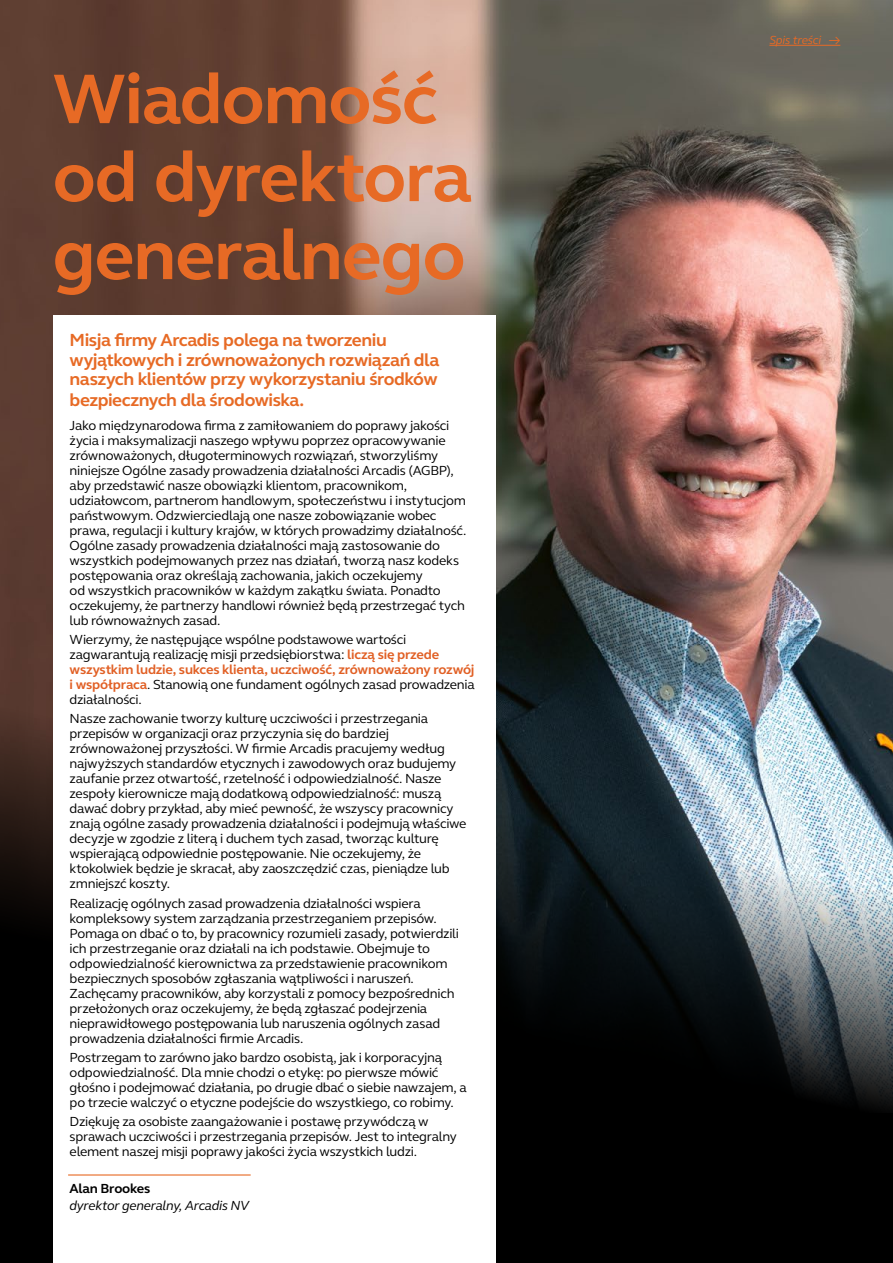
<style>
.page{position:relative;width:893px;height:1263px;background:#000}
.page>*{position:absolute;margin:0;border:0;box-sizing:border-box;transform-origin:0 0}
.t1{font:700 72px/78px "FS Elliot Pro";letter-spacing:-.02em;color:#e76a25}
.t2{font:700 18px/20px "FS Elliot Pro";letter-spacing:-.025em;color:#e76a25}
.t3{font:13.5px/15px "FS Elliot Pro";letter-spacing:-.02em;color:#000}
.t4{font:italic 13.5px "FS Elliot Pro";letter-spacing:-.02em;color:#000}
.t5{font:700 13.5px "FS Elliot Pro";letter-spacing:-.015em;color:#000}
.t6{font:italic 12px "FS Elliot Pro";letter-spacing:-.02em;color:#e76a25}
.s1{font-weight:700;color:#e16025}
</style>
<div class="page">
<img style="left:0;top:0;width:893px;height:1112px">
<div style="left:53px;top:316px;width:442px;height:947px;background:#fff"></div>
<hr style="left:68px;top:1174px;width:183px;height:1px;background:#e76a25">
<hr style="left:769px;top:45px;width:71px;height:1px;background:#e76a25">
<h1 class="t1" style="left:53px;top:59px;width:421px">Wiadomość od dyrektora generalnego</h1>
<h2 class="t2" style="left:70px;top:330px;width:371px">Misja firmy Arcadis polega na tworzeniu wyjątkowych i zrównoważonych rozwiązań dla naszych klientów przy wykorzystaniu środków bezpiecznych dla środowiska.</h2>
<p class="t3" style="left:70px;top:417px;width:398px">Jako międzynarodowa firma z zamiłowaniem do poprawy jakości życia i maksymalizacji naszego wpływu poprzez opracowywanie zrównoważonych, długoterminowych rozwiązań, stworzyliśmy niniejsze Ogólne zasady prowadzenia działalności Arcadis (AGBP), aby przedstawić nasze obowiązki klientom, pracownikom, udziałowcom, partnerom handlowym, społeczeństwu i instytucjom państwowym. Odzwierciedlają one nasze zobowiązanie wobec prawa, regulacji i kultury krajów, w których prowadzimy działalność.<br>Ogólne zasady prowadzenia działalności mają zastosowanie do wszystkich podejmowanych przez nas działań, tworzą nasz kodeks postępowania oraz określają zachowania, jakich oczekujemy<br>od wszystkich pracowników w każdym zakątku świata. Ponadto oczekujemy, że partnerzy handlowi również będą przestrzegać tych lub równoważnych zasad.</p>
<p class="t3" style="left:70px;top:632px;width:407px">Wierzymy, że następujące wspólne podstawowe wartości zagwarantują realizację misji przedsiębiorstwa: <span class="s1">liczą się przede wszystkim ludzie, sukces klienta, uczciwość, zrównoważony rozwój i współpraca</span>. Stanowią one fundament ogólnych zasad prowadzenia działalności.</p>
<p class="t3" style="left:70px;top:711px;width:398px">Nasze zachowanie tworzy kulturę uczciwości i przestrzegania przepisów w organizacji oraz przyczynia się do bardziej zrównoważonej przyszłości. W firmie Arcadis pracujemy według najwyższych standardów etycznych i zawodowych oraz budujemy zaufanie przez otwartość, rzetelność i odpowiedzialność. Nasze zespoły kierownicze mają dodatkową odpowiedzialność: muszą dawać dobry przykład, aby mieć pewność, że wszyscy pracownicy znają ogólne zasady prowadzenia działalności i podejmują właściwe decyzje w zgodzie z literą i duchem tych zasad, tworząc kulturę wspierającą odpowiednie postępowanie. Nie oczekujemy, że ktokolwiek będzie je skracał, aby zaoszczędzić czas, pieniądze lub zmniejszć koszty.</p>
<p class="t3" style="left:70px;top:895px;width:391px">Realizację ogólnych zasad prowadzenia działalności wspiera kompleksowy system zarządzania przestrzeganiem przepisów.<br>Pomaga on dbać o to, by pracownicy rozumieli zasady, potwierdzili ich przestrzeganie oraz działali na ich podstawie. Obejmuje to odpowiedzialność kierownictwa za przedstawienie pracownikom bezpiecznych sposobów zgłaszania wątpliwości i naruszeń.<br>Zachęcamy pracowników, aby korzystali z pomocy bezpośrednich przełożonych oraz oczekujemy, że będą zgłaszać podejrzenia nieprawidłowego postępowania lub naruszenia ogólnych zasad prowadzenia działalności firmie Arcadis.</p>
<p class="t3" style="left:70px;top:1049px;width:399px">Postrzegam to zarówno jako bardzo osobistą, jak i korporacyjną odpowiedzialność. Dla mnie chodzi o etykę: po pierwsze mówić głośno i podejmować działania, po drugie dbać o siebie nawzajem, a po trzecie walczyć o etyczne podejście do wszystkiego, co robimy.</p>
<p class="t3" style="left:70px;top:1114px;width:389px">Dziękuję za osobiste zaangażowanie i postawę przywódczą w sprawach uczciwości i przestrzegania przepisów. Jest to integralny element naszej misji poprawy jakości życia wszystkich ludzi.</p>
<p class="t5" style="left:70px;top:1179px;width:82px">Alan Brookes</p>
<p class="t4" style="left:70px;top:1196px;width:181px">dyrektor generalny, Arcadis NV</p>
<p class="t6" style="left:769px;top:32px;width:72px">Spis treści →</p>
</div>
